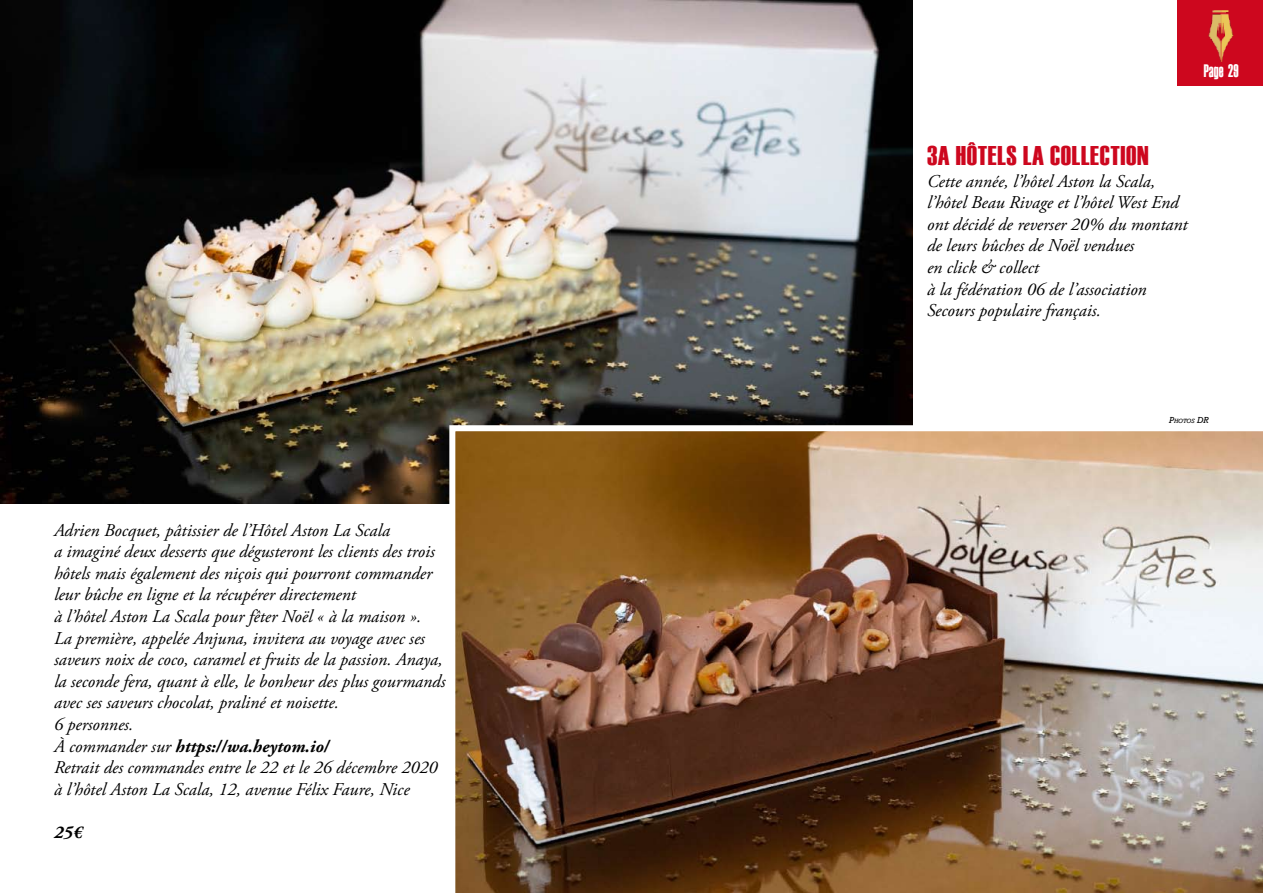
<style>
.page{position:relative;width:1263px;height:893px;background:#fff}
.page>*{position:absolute;margin:0;border:0;box-sizing:border-box;transform-origin:0 0}
.t1{font:27px "Haettenschweiler";letter-spacing:.025em;color:#cd071e}
.t2{font:italic 18px/21.6px "Adobe Garamond Pro";color:#000}
.t3{font:18px "Haettenschweiler";color:#fff;scale:.75 1}
.t4{font:italic 700 18px "Adobe Garamond Pro";color:#000}
.t5{font:italic 6.3px "Rockwell";letter-spacing:-.01em;color:#000}
.s1{font-weight:700}
.s2{font-size:9px}
</style>
<div class="page">
<div style="left:1178px;top:0;width:85px;height:85px;background:#cd071e"></div>
<img style="left:1208px;top:10px;width:26px;height:51px">
<img style="left:0;top:1px;width:913px;height:502px">
<img style="left:449px;top:425px;width:814px;height:468px">
<p class="t2" style="left:54px;top:520px;width:393px">Adrien Bocquet, pâtissier de l’Hôtel Aston La Scala<br>a imaginé deux desserts que dégusteront les clients des trois hôtels mais également des niçois qui pourront commander leur bûche en ligne et la récupérer directement<br>à l’hôtel Aston La Scala pour fêter Noël « à la maison ».<br>La première, appelée Anjuna, invitera au voyage avec ses saveurs noix de coco, caramel et fruits de la passion. Anaya, la seconde fera, quant à elle, le bonheur des plus gourmands avec ses saveurs chocolat, praliné et noisette.<br>6 personnes.<br>À commander sur <span class="s1">https://wa.heytom.io/<br></span>Retrait des commandes entre le 22 et le 26 décembre 2020 à l’hôtel Aston La Scala, 12, avenue Félix Faure, Nice</p>
<p class="t4" style="left:54px;top:822px;width:30px">25€</p>
<p class="t3" style="left:1204px;top:61px;width:48px">PAGE 29</p>
<h1 class="t1" style="left:927px;top:140px;width:62px">3A HÔTELS</h1>
<h1 class="t1" style="left:1023px;top:140px;width:49px">LA COLLECTION</h1>
<p class="t2" style="left:927px;top:170px;width:262px">Cette année, l’hôtel Aston la Scala, l’hôtel Beau Rivage et l’hôtel West End ont décidé de reverser 20% du montant de leurs bûches de Noël vendues<br>en click &amp; collect<br>à la fédération 06 de l’association<br>Secours populaire français.</p>
<p class="t5" style="left:1169px;top:417px;width:41px"><span class="s2">P</span>HOTOS <span class="s2">DR</span></p>
</div>
